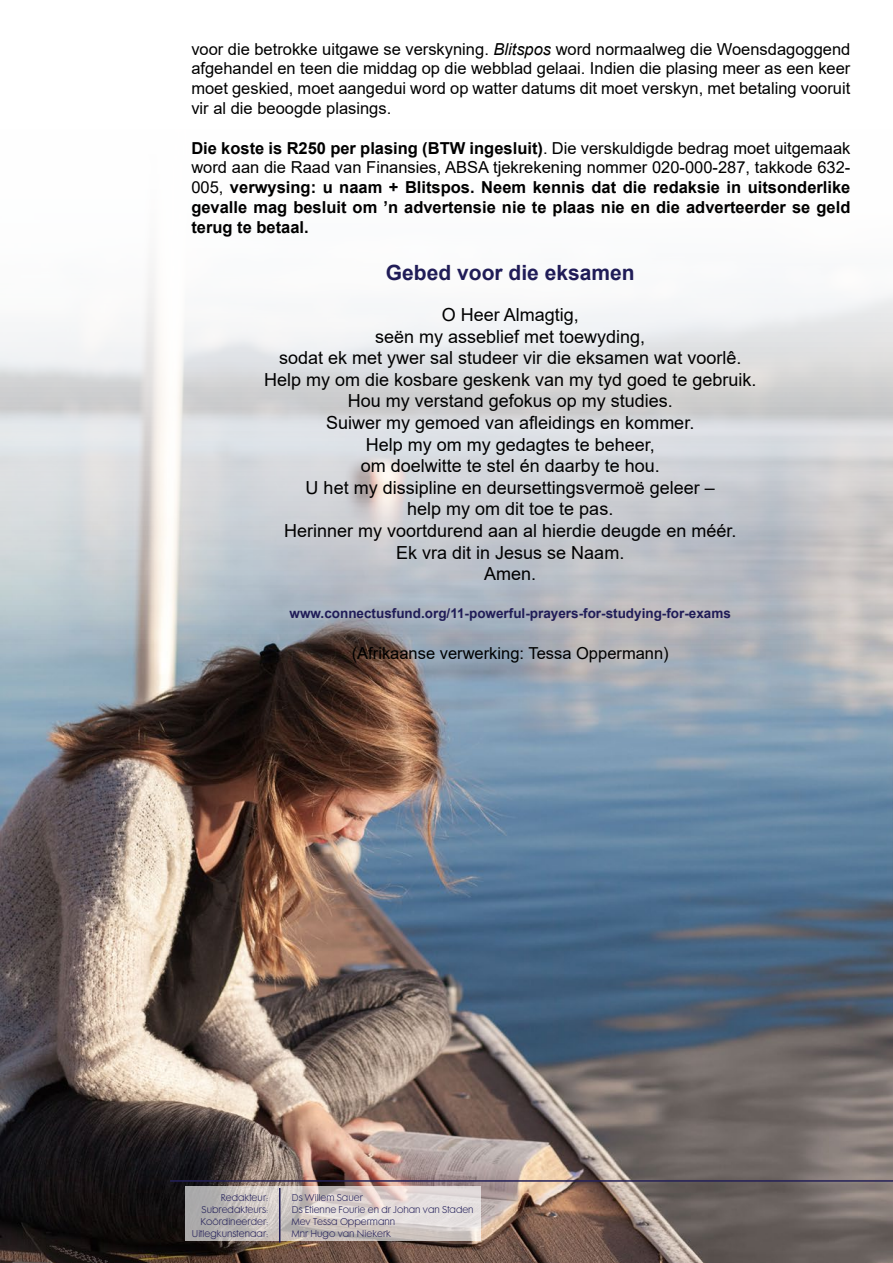
<style>
.page{position:relative;width:893px;height:1263px;background:#fff}
.page>*{position:absolute;margin:0;border:0;box-sizing:border-box;transform-origin:0 0}
.t1{font:700 21px "Arial";color:#201c57}
.t2{font:18px/21.6px "Arial";color:#000;text-align:center}
.t3{font:700 16.5px/19.8px "Arial";color:#000;text-align:justify}
.t4{font:16.5px/19.8px "Arial";color:#000;text-align:justify}
.t5{font:700 13.5px "Arial";color:#201c57}
.t6{font:9px/12px "Futura Maxi CG Light";color:#201c57}
.s1{font-style:italic}
.s2{font-weight:400}
</style>
<div class="page">
<img style="left:0;top:268px;width:893px;height:995px">
<svg style="left:185px;top:1186px;width:295px;height:55px;background:#cfc8c6"></svg>
<hr style="left:170px;top:1180px;width:723px;height:2px;background:#242057">
<hr style="left:279px;top:1188px;width:1px;height:54px;background:#242057">
<p class="t4" style="left:191px;top:39px;width:661px">voor die betrokke uitgawe se verskyning. <span class="s1">Blitspos</span> word normaalweg die Woensdagoggend afgehandel en teen die middag op die webblad gelaai. Indien die plasing meer as een keer moet geskied, moet aangedui word op watter datums dit moet verskyn, met betaling vooruit vir al die beoogde plasings.</p>
<p class="t3" style="left:191px;top:138px;width:661px">Die koste is R250 per plasing (BTW ingesluit)<span class="s2">. Die verskuldigde bedrag moet uitgemaak word aan die Raad van Finansies, ABSA tjekrekening nommer 020-000-287, takkode 632- 005,</span> verwysing: u naam + Blitspos. Neem kennis dat die redaksie in uitsonderlike gevalle mag besluit om ’n advertensie nie te plaas nie en die adverteerder se geld terug te betaal.</p>
<p class="t1" style="left:386px;top:257px;width:250px">Gebed voor die eksamen</p>
<p class="t2" style="left:264px;top:304px;width:494px">O Heer Almagtig,<br>seën my asseblief met toewyding,<br>sodat ek met ywer sal studeer vir die eksamen wat voorlê.<br>Help my om die kosbare geskenk van my tyd goed te gebruik.<br>Hou my verstand gefokus op my studies.<br>Suiwer my gemoed van afleidings en kommer.<br>Help my om my gedagtes te beheer,<br>om doelwitte te stel én daarby te hou.<br>U het my dissipline en deursettingsvermoë geleer –<br>help my om dit toe te pas.<br>Herinner my voortdurend aan al hierdie deugde en méér.<br>Ek vra dit in Jesus se Naam.<br>Amen.</p>
<p class="t5" style="left:290px;top:604px;width:443px">www.connectusfund.org/11-powerful-prayers-for-studying-for-exams</p>
<p class="t4" style="left:352px;top:644px;width:318px">(Afrikaanse verwerking: Tessa Oppermann)</p>
<p class="t6" style="left:192px;top:1191px;width:78px;text-align:right">Redakteur:<br>Subredakteurs:<br>Koördineerder:<br>Uitlegkunstenaar:</p>
<p class="t6" style="left:292px;top:1191px;width:183px">Ds Willem Sauer<br>Ds Etienne Fourie en dr Johan van Staden<br>Mev Tessa Oppermann<br>Mnr Hugo van Niekerk</p>
</div>
